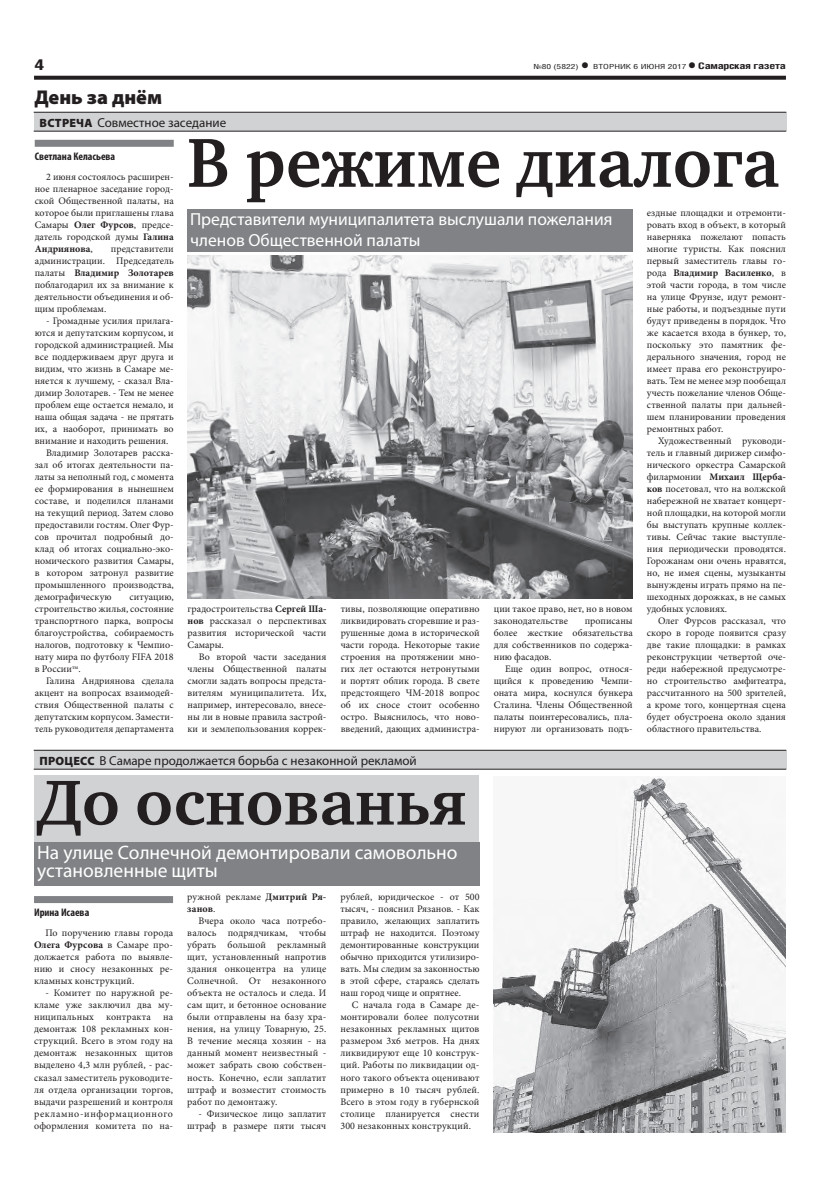
<style>
.page{position:relative;width:820px;height:1191px;background:#fff}
.page>*{position:absolute;margin:0;border:0;box-sizing:border-box;transform-origin:0 0}
.ЗАГОЛОВОК{font:700 71px "Charter C";color:#231f20;scale:.95 1}
.ЗАГОЛОВОК-2{font:700 65px "Charter C";color:#231f20}
.рубрика{font:900 20px "Myriad Pro";color:#231f20}
.ПОДЗАГОЛОВОК{font:19.5px/18px "Myriad Pro";color:#fff}
.ПОДЗАГОЛОВОК-2{font:17.5px/21px "Myriad Pro";color:#fff}
.t1{font:700 15px "Helios Cond";color:#231f20;scale:1.4 1}
.РУБРИКА{font:13px "Myriad Pro";color:#231f20}
.АВТОР_чб{font:700 condensed 11px "Myriad Pro";color:#231f20}
.Обычный{font:10px/12px "Minion Pro";color:#231f20;text-align:justify}
.Обычный-2{font:700 10px/12px "Minion Pro";letter-spacing:.01em;color:#231f20}
.t2{font:700 9px "Helios Cond";letter-spacing:-.02em;color:#231f20;scale:1.4 1}
.t3{font:7px "Helios Cond";color:#231f20;scale:1.4 1}
.s1{font-weight:700;font-size:16px}
.s2{font-size:16px}
.s3{font-weight:900;font-size:12px}
.s4{font-weight:700}
.s5{font-weight:400}
</style>
<div class="page">
<svg style="left:34px;top:76px;width:751px;height:4px;background:#322f2f"></svg>
<div style="left:34px;top:775px;width:445px;height:68px;background:#d1d2d4"></div>
<img style="left:493px;top:777px;width:292px;height:355px">
<div style="left:34px;top:750px;width:752px;height:19px;background:#d1d2d4"></div>
<hr style="left:34px;top:750px;width:752px;height:1px;background:#231f20">
<hr style="left:34px;top:769px;width:752px;height:1px;background:#231f20">
<div style="left:34px;top:842px;width:445px;height:43px;background:#808285"></div>
<div style="left:34px;top:896px;width:139px;height:7px;background:#808285"></div>
<div style="left:34px;top:112px;width:752px;height:19px;background:#d1d2d4"></div>
<hr style="left:34px;top:112px;width:752px;height:1px;background:#231f20">
<hr style="left:34px;top:131px;width:752px;height:1px;background:#231f20">
<div style="left:187px;top:210px;width:445px;height:42px;background:#808285"></div>
<div style="left:35px;top:140px;width:139px;height:7px;background:#808285"></div>
<img style="left:187px;top:255px;width:445px;height:344px">
<p class="t1" style="left:34px;top:55px;width:9px">4</p>
<p class="t3" style="left:533px;top:63px;width:111px">№80 (5822) <span class="s1">•</span> ВТОРНИК 6 ИЮНЯ 2017</p>
<p class="t2" style="left:687px;top:61px;width:72px"><span class="s2">•</span> Самарская газета</p>
<p class="рубрика" style="left:34px;top:86px;width:129px">День за днём</p>
<p class="РУБРИКА" style="left:39px;top:114px;width:188px"><span class="s3">ВСТРЕЧА</span> Совместное заседание</p>
<p class="АВТОР_чб" style="left:35px;top:150px;width:82px">Светлана Келасьева</p>
<p class="Обычный" style="left:35px;top:171px;width:140px;text-indent:11px">2 июня состоялось расширен&shy;ное пленарное заседание город&shy;ской Общественной палаты, на которое были приглашены глава Самары <span class="s4">Олег Фурсов</span>, предсе&shy;датель городской думы <span class="s4">Галина Андриянова</span>,</p>
<p class="Обычный" style="left:35px;top:243px;width:140px;text-indent:76px">представители администрации. Председатель палаты <span class="s4">Владимир Золотарев </span>поблагодарил их за внимание к деятельности объединения и об&shy;щим проблемам.</p>
<p class="Обычный" style="left:35px;top:315px;width:140px;text-indent:11px">- Громадные усилия прилага&shy;ются и депутатским корпусом, и городской администрацией. Мы все поддерживаем друг друга и видим, что жизнь в Самаре ме&shy;няется к лучшему, - сказал Вла&shy;димир Золотарев. - Тем не менее проблем еще остается немало, и наша общая задача - не прятать их, а наоборот, принимать во внимание и находить решения.</p>
<p class="Обычный" style="left:35px;top:447px;width:140px;text-indent:11px">Владимир Золотарев расска&shy;зал об итогах деятельности па&shy;латы за неполный год, с момента ее формирования в нынешнем составе, и поделился планами на текущий период. Затем слово предоставили гостям. Олег Фур&shy;сов прочитал подробный до&shy;клад об итогах социально-эко&shy;номического развития Самары, в котором затронул развитие промышленного производства, демографическую</p>
<p class="Обычный" style="left:35px;top:591px;width:140px;text-indent:95px">ситуацию, строительство жилья, состояние транспортного парка, вопросы благоустройства, собираемость налогов, подготовку к Чемпио&shy;нату мира по футболу FIFA 2018 в России<sup>тм</sup>.</p>
<p class="Обычный" style="left:35px;top:675px;width:140px;text-indent:11px">Галина Андриянова сделала акцент на вопросах взаимодей&shy;ствия Общественной палаты с депутатским корпусом. Замести&shy;тель руководителя департамента</p>
<p class="ЗАГОЛОВОК" style="left:187px;top:124px;width:624px">В режиме диалога</p>
<p class="ПОДЗАГОЛОВОК-2" style="left:190px;top:208px;width:424px">Представители муниципалитета выслушали пожелания членов Общественной палаты</p>
<p class="Обычный" style="left:187px;top:603px;width:140px">градостроительства <span class="s4">Сергей Ша&shy;нов</span> рассказал о перспективах развития исторической части Самары.</p>
<p class="Обычный" style="left:187px;top:651px;width:140px;text-indent:11px">Во второй части заседания члены Общественной палаты смогли задать вопросы предста&shy;вителям муниципалитета. Их, например, интересовало, внесе&shy;ны ли в новые правила застрой&shy;ки и землепользования коррек-</p>
<p class="Обычный" style="left:340px;top:603px;width:140px">тивы, позволяющие оперативно ликвидировать сгоревшие и раз&shy;рушенные дома в исторической части города. Некоторые такие строения на протяжении мно&shy;гих лет остаются нетронутыми и портят облик города. В свете предстоящего ЧМ-2018 вопрос об их сносе стоит особенно остро. Выяснилось, что ново&shy;введений, дающих администра-</p>
<p class="Обычный" style="left:493px;top:603px;width:140px">ции такое право, нет, но в новом законодательстве</p>
<p class="Обычный" style="left:493px;top:615px;width:140px;text-indent:91px">прописаны более жесткие обязательства для собственников по содержа&shy;нию фасадов.</p>
<p class="Обычный" style="left:493px;top:663px;width:140px;text-indent:11px">Еще один вопрос, относя&shy;щийся к проведению Чемпи&shy;оната мира, коснулся бункера Сталина. Члены Общественной палаты поинтересовались, пла&shy;нируют ли организовать подъ-</p>
<p class="Обычный" style="left:646px;top:207px;width:140px">ездные площадки и отремонти&shy;ровать вход в объект, в который наверняка пожелают попасть многие туристы. Как пояснил первый заместитель главы го&shy;рода <span class="s4">Владимир Василенко</span>, в этой части города, в том числе на улице Фрунзе, идут ремонт&shy;ные работы, и подъездные пути будут приведены в порядок. Что же касается входа в бункер, то, поскольку это памятник фе&shy;дерального значения, город не имеет права его реконструиро&shy;вать. Тем не менее мэр пообещал учесть пожелание членов Обще&shy;ственной палаты при дальней&shy;шем планировании проведения ремонтных работ.</p>
<p class="Обычный" style="left:646px;top:435px;width:140px;text-indent:11px">Художественный руководи&shy;тель и главный дирижер симфо&shy;нического оркестра Самарской филармонии <span class="s4">Михаил Щерба&shy;ков</span> посетовал, что на волжской набережной не хватает концерт&shy;ной площадки, на которой могли бы выступать крупные коллек&shy;тивы. Сейчас такие выступле&shy;ния периодически проводятся.<br>Горожанам они очень нравятся, но, не имея сцены, музыканты вынуждены играть прямо на пе&shy;шеходных дорожках, в не самых удобных условиях.</p>
<p class="Обычный" style="left:646px;top:615px;width:140px;text-indent:11px">Олег Фурсов рассказал, что скоро в городе появится сразу две такие площадки: в рамках реконструкции четвертой оче&shy;реди набережной предусмотре&shy;но строительство амфитеатра, рассчитанного на 500 зрителей, а кроме того, концертная сцена будет обустроена около здания областного правительства.</p>
<p class="РУБРИКА" style="left:39px;top:752px;width:378px"><span class="s3">ПРОЦЕСС</span> В Самаре продолжается борьба с незаконной рекламой</p>
<p class="ЗАГОЛОВОК-2" style="left:37px;top:767px;width:431px">До основанья</p>
<p class="ПОДЗАГОЛОВОК" style="left:37px;top:842px;width:422px">На улице Солнечной демонтировали самовольно установленные щиты</p>
<p class="АВТОР_чб" style="left:34px;top:906px;width:57px">Ирина Исаева</p>
<p class="Обычный" style="left:34px;top:927px;width:140px;text-indent:11px">По поручению главы города <span class="s4">Олега Фурсова</span> в Самаре про&shy;должается работа по выявле&shy;нию и сносу незаконных ре&shy;кламных конструкций.</p>
<p class="Обычный" style="left:34px;top:987px;width:140px;text-indent:11px">- Комитет по наружной ре&shy;кламе уже заключил два му&shy;ниципальных контракта на демонтаж 108 рекламных кон&shy;струкций. Всего в этом году на демонтаж незаконных щитов выделено 4,3 млн рублей, - рас&shy;сказал заместитель руководите&shy;ля отдела организации торгов, выдачи разрешений и контроля рекламно-информационного оформления комитета по на-</p>
<p class="Обычный" style="left:340px;top:891px;width:140px">рублей, юридическое - от 500 тысяч, - пояснил Рязанов. - Как правило, желающих заплатить штраф не находится. Поэтому демонтированные конструкции обычно приходится утилизиро&shy;вать. Мы следим за законностью в этой сфере, стараясь сделать наш город чище и опрятнее.</p>
<p class="Обычный" style="left:340px;top:999px;width:140px;text-indent:11px">С начала года в Самаре де&shy;монтировали более полусотни незаконных рекламных щитов размером 3х6 метров. На днях ликвидируют еще 10 конструк&shy;ций. Работы по ликвидации од&shy;ного такого объекта оценивают примерно в 10 тысяч рублей.<br>Всего в этом году в губернской столице планируется снести 300 незаконных конструкций.</p>
<p class="Обычный-2" style="left:187px;top:891px;width:140px"><span class="s5">ружной рекламе</span> Дмитрий Ря&shy;занов<span class="s5">.</span></p>
<p class="Обычный" style="left:187px;top:915px;width:140px;text-indent:11px">Вчера около часа потребо&shy;валось подрядчикам, чтобы убрать большой рекламный щит, установленный напротив здания онкоцентра на улице Солнечной. От незаконного объекта не осталось и следа. И сам щит, и бетонное основание были отправлены на базу хра&shy;нения, на улицу Товарную, 25.<br>В течение месяца хозяин - на данный момент неизвестный - может забрать свою собствен&shy;ность. Конечно, если заплатит штраф и возместит стоимость работ по демонтажу.</p>
<p class="Обычный" style="left:187px;top:1107px;width:140px;text-align:right">- Физическое лицо заплатит штраф в размере пяти тысяч</p>
</div>
